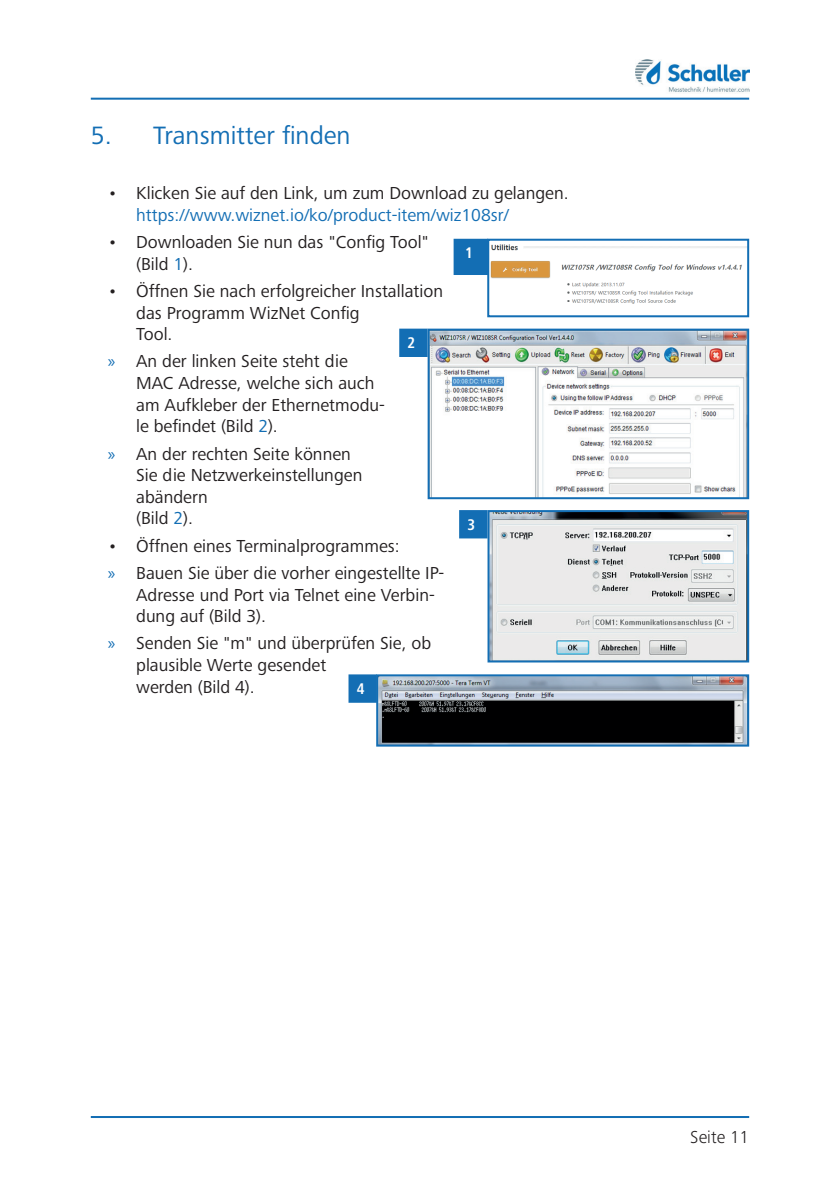
<style>
.page{position:relative;width:840px;height:1191px;background:#fff}
.page>*{position:absolute;margin:0;border:0;box-sizing:border-box;transform-origin:0 0}
.t1{font:26px "Frutiger Next Pro";color:#136eb4}
.t2{font:18px/21.6px "Frutiger Next Pro";color:#231f20}
.t3{font:18px "Frutiger Next Pro";color:#136eb4}
.t4{font:300 18px "Frutiger Next Pro";color:#231f20}
.t5{font:700 condensed 16px "Frutiger Next Pro";color:#fff}
.s1{color:#136eb4}
.s2{font-family:"Myriad Pro";color:#136eb4}
</style>
<div class="page">
<hr style="left:91px;top:98px;width:657px;height:2px;background:#136eb4">
<hr style="left:91px;top:1116px;width:657px;height:2px;background:#136eb4">
<img style="left:635px;top:60px;width:113px;height:32px">
<img style="left:490px;top:244px;width:255px;height:60px">
<div style="left:487px;top:239px;width:261px;height:78px;border:2px solid #136eb4"></div>
<div style="left:454px;top:240px;width:33px;height:34px;background:#136eb4"></div>
<div style="left:453px;top:239px;width:35px;height:36px;border:2px solid #136eb4"></div>
<img style="left:430px;top:332px;width:315px;height:164px">
<div style="left:427px;top:329px;width:321px;height:170px;border:2px solid #136eb4"></div>
<div style="left:400px;top:330px;width:26px;height:26px;background:#136eb4"></div>
<div style="left:399px;top:329px;width:28px;height:28px;border:2px solid #136eb4"></div>
<img style="left:490px;top:513px;width:255px;height:146px">
<div style="left:487px;top:510px;width:261px;height:152px;border:2px solid #136eb4"></div>
<div style="left:460px;top:511px;width:26px;height:26px;background:#136eb4"></div>
<div style="left:459px;top:510px;width:28px;height:28px;border:2px solid #136eb4"></div>
<img style="left:379px;top:677px;width:366px;height:66px">
<div style="left:376px;top:674px;width:372px;height:72px;border:2px solid #136eb4"></div>
<div style="left:349px;top:675px;width:26px;height:27px;background:#136eb4"></div>
<div style="left:348px;top:674px;width:28px;height:29px;border:2px solid #136eb4"></div>
<h1 class="t1" style="left:91px;top:120px;width:261px">5. Transmitter finden</h1>
<p class="t2" style="left:108px;top:182px;width:462px">• Klicken Sie auf den Link, um zum Download zu gelangen.</p>
<p class="t3" style="left:136px;top:204px;width:374px">https://www.wiznet.io/ko/product-item/wiz108sr/</p>
<p class="t2" style="left:136px;top:231px;width:294px;text-indent:-28px">• Downloaden Sie nun das "Config Tool" (Bild <span class="s1">1</span>).</p>
<p class="t2" style="left:136px;top:280px;width:308px;text-indent:-28px">• Öffnen Sie nach erfolgreicher Installation das Programm WizNet Config<br>Tool.</p>
<p class="t2" style="left:136px;top:351px;width:250px;text-indent:-28px"><span class="s2">»</span> An der linken Seite steht die<br>MAC Adresse, welche sich auch am Aufkleber der Ethernetmodu&shy;le befindet (Bild <span class="s1">2</span>).</p>
<p class="t2" style="left:136px;top:443px;width:227px;text-indent:-28px"><span class="s2">»</span> An der rechten Seite können<br>Sie die Netzwerkeinstellungen abändern<br>(Bild <span class="s1">2</span>).</p>
<p class="t2" style="left:108px;top:532px;width:338px;line-height:27.2px">• Öffnen eines Terminalprogrammes:<br><span class="s2">»</span> Bauen Sie über die vorher eingestellte IP-</p>
<p class="t2" style="left:136px;top:584px;width:300px">Adresse und Port via Telnet eine Verbin&shy;dung auf (Bild 3).</p>
<p class="t2" style="left:136px;top:632px;width:296px;text-indent:-28px"><span class="s2">»</span> Senden Sie "m" und überprüfen Sie, ob plausible Werte gesendet<br>werden (Bild 4).</p>
<p class="t5" style="left:464px;top:244px;width:9px">1</p>
<p class="t5" style="left:407px;top:334px;width:9px">2</p>
<p class="t5" style="left:467px;top:515px;width:9px">3</p>
<p class="t5" style="left:356px;top:679px;width:9px">4</p>
<p class="t4" style="left:690px;top:1126px;width:60px">Seite 11</p>
</div>
